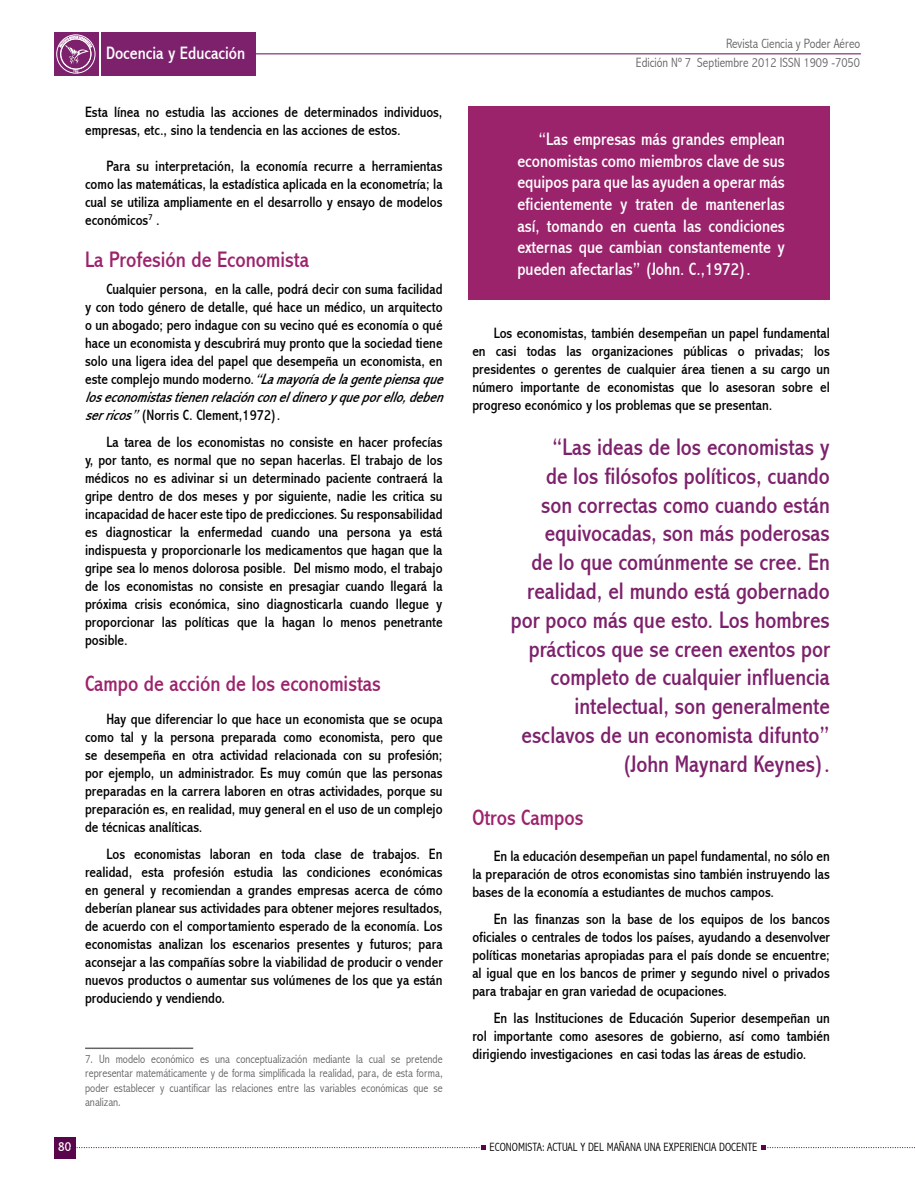
<style>
.page{position:relative;width:915px;height:1191px;background:#fff}
.page>*{position:absolute;margin:0;border:0;box-sizing:border-box;transform-origin:0 0}
.t1{font:condensed 24px/28.8px "Abadi";color:#7d216c;text-align:right}
.t2{font:condensed 22.5px "Abadi";color:#9b236c}
.t3{font:condensed 18px/21.6px "Abadi";color:#fff;text-align:justify}
.t4{font:condensed 15px/18px "Abadi";color:#000;text-align:justify}
.t5{font:300 condensed 13.5px/19.4px "Abadi";color:#636466;text-align:right}
.t6{font:condensed 13.5px "Abadi";color:#fff}
.t7{font:300 condensed 12px/14.4px "Abadi";color:#636466;text-align:justify}
.t8{font:300 condensed 12px "Abadi";color:#000}
.s1{font-style:italic}
</style>
<div class="page">
<hr style="left:194px;top:53px;width:666px;height:1px;background:#7d216c">
<div style="left:54px;top:32px;width:44px;height:44px;background:#7d216c"></div>
<div style="left:101px;top:32px;width:154px;height:44px;background:#7d216c"></div>
<div style="left:54px;top:1137px;width:21px;height:21px;background:#58054b"></div>
<svg style="left:75px;top:1145px;width:411px;height:4px"></svg>
<svg style="left:761px;top:1145px;width:154px;height:4px"></svg>
<hr style="left:85px;top:1047px;width:108px;height:2px;background:#636466">
<div style="left:468px;top:106px;width:361px;height:194px;background:#9b236c"></div>
<svg style="left:57px;top:34px;width:38px;height:40px"></svg>
<p class="t3" style="left:106px;top:42px;width:140px">Docencia y Educación</p>
<p class="t4" style="left:85px;top:103px;width:359px">Esta línea no estudia las acciones de determinados individuos, empresas, etc., sino la tendencia en las acciones de estos.</p>
<p class="t4" style="left:85px;top:157px;width:359px;text-indent:21px">Para su interpretación, la economía recurre a herramientas como las matemáticas, la estadística aplicada en la econometría; la cual se utiliza ampliamente en el desarrollo y ensayo de modelos económicos<sup>7</sup> .</p>
<h2 class="t2" style="left:85px;top:246px;width:225px">La Profesión de Economista</h2>
<p class="t4" style="left:85px;top:280px;width:365px;text-align:left;text-indent:21px">Cualquier persona, en la calle, podrá decir con suma facilidad y con todo género de detalle, qué hace un médico, un arquitecto o un abogado; pero indague con su vecino qué es economía o qué hace un economista y descubrirá muy pronto que la sociedad tiene solo una ligera idea del papel que desempeña un economista, en este complejo mundo moderno.<span class="s1">“Lamayoríadelagentepiensaque loseconomistastienenrelaciónconeldineroyqueporello,deben serricos”</span>(Norris C. Clement,1972).</p>
<p class="t4" style="left:85px;top:433px;width:359px;text-indent:21px">La tarea de los economistas no consiste en hacer profecías y, por tanto, es normal que no sepan hacerlas. El trabajo de los médicos no es adivinar si un determinado paciente contraerá la gripe dentro de dos meses y por siguiente, nadie les critica su incapacidad de hacer este tipo de predicciones. Su responsabilidad es diagnosticar la enfermedad cuando una persona ya está indispuesta y proporcionarle los medicamentos que hagan que la gripe sea lo menos dolorosa posible. Del mismo modo, el trabajo de los economistas no consiste en presagiar cuando llegará la próxima crisis económica, sino diagnosticarla cuando llegue y proporcionar las políticas que la hagan lo menos penetrante posible.</p>
<h2 class="t2" style="left:85px;top:670px;width:297px">Campo de acción de los economistas</h2>
<p class="t4" style="left:85px;top:710px;width:359px;text-indent:21px">Hay que diferenciar lo que hace un economista que se ocupa como tal y la persona preparada como economista, pero que se desempeña en otra actividad relacionada con su profesión; por ejemplo, un administrador. Es muy común que las personas preparadas en la carrera laboren en otras actividades, porque su preparación es, en realidad, muy general en el uso de un complejo de técnicas analíticas.</p>
<p class="t4" style="left:85px;top:845px;width:359px;text-indent:21px">Los economistas laboran en toda clase de trabajos. En realidad, esta profesión estudia las condiciones económicas en general y recomiendan a grandes empresas acerca de cómo deberían planear sus actividades para obtener mejores resultados, de acuerdo con el comportamiento esperado de la economía. Los economistas analizan los escenarios presentes y futuros; para aconsejar a las compañías sobre la viabilidad de producir o vender nuevos productos o aumentar sus volúmenes de los que ya están produciendo y vendiendo.</p>
<p class="t7" style="left:85px;top:1051px;width:359px">7. Un modelo económico es una conceptualización mediante la cual se pretende representar matemáticamente y de forma simplificada la realidad, para, de esta forma, poder establecer y cuantificar las relaciones entre las variables económicas que se analizan.</p>
<p class="t5" style="left:635px;top:34px;width:226px">Revista Ciencia y Poder Aéreo<br>Edición Nº 7 Septiembre 2012 ISSN 1909 -7050</p>
<p class="t3" style="left:517px;top:129px;width:269px;text-indent:21px">“Las empresas más grandes emplean economistas como miembros clave de sus equipos para que las ayuden a operar más eficientemente y traten de mantenerlas así, tomando en cuenta las condiciones externas que cambian constantemente y pueden afectarlas” (John. C.,1972).</p>
<p class="t4" style="left:472px;top:324px;width:359px;text-indent:21px">Los economistas, también desempeñan un papel fundamental en casi todas las organizaciones públicas o privadas; los presidentes o gerentes de cualquier área tienen a su cargo un número importante de economistas que lo asesoran sobre el progreso económico y los problemas que se presentan.</p>
<p class="t1" style="left:510px;top:433px;width:320px">“Las ideas de los economistas y<br>de los filósofos políticos, cuando son correctas como cuando están equivocadas, son más poderosas<br>de lo que comúnmente se cree. En realidad, el mundo está gobernado por poco más que esto. Los hombres prácticos que se creen exentos por completo de cualquier influencia intelectual, son generalmente esclavos de un economista difunto” (John Maynard Keynes).</p>
<h2 class="t2" style="left:472px;top:804px;width:112px">Otros Campos</h2>
<p class="t4" style="left:472px;top:847px;width:359px;text-indent:21px">En la educación desempeñan un papel fundamental, no sólo en la preparación de otros economistas sino también instruyendo las bases de la economía a estudiantes de muchos campos.</p>
<p class="t4" style="left:472px;top:910px;width:359px;text-indent:21px">En las finanzas son la base de los equipos de los bancos oficiales o centrales de todos los países, ayudando a desenvolver políticas monetarias apropiadas para el país donde se encuentre; al igual que en los bancos de primer y segundo nivel o privados para trabajar en gran variedad de ocupaciones.</p>
<p class="t4" style="left:472px;top:1009px;width:359px;text-indent:21px">En las Instituciones de Educación Superior desempeñan un rol importante como asesores de gobierno, así como también dirigiendo investigaciones en casi todas las áreas de estudio.</p>
<p class="t6" style="left:58px;top:1138px;width:14px">80</p>
<p class="t8" style="left:489px;top:1140px;width:269px">ECONOMISTA: ACTUAL Y DEL MAÑANA UNA EXPERIENCIA DOCENTE</p>
</div>
